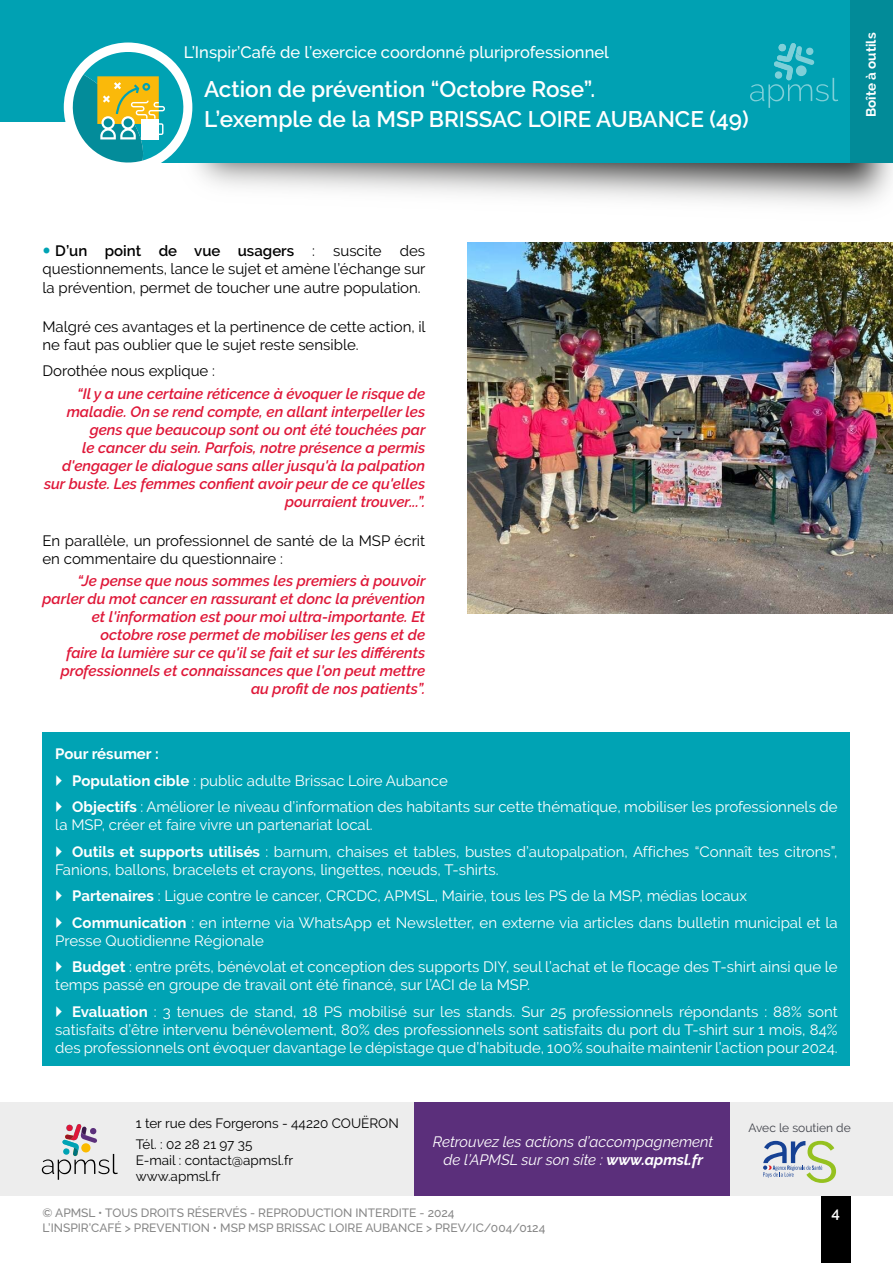
<style>
.page{position:relative;width:893px;height:1263px;background:#fff}
.page>*{position:absolute;margin:0;border:0;box-sizing:border-box;transform-origin:0 0}
.t1{font:600 22.5px/30px "Raleway";color:#fff}
.t2{font:500 16.5px "Raleway";color:#fff}
.t3{font:15px/26.5px "Raleway";color:#fff}
.t4{font:italic 600 15px/18px "Raleway";color:#df1738;text-align:right}
.t5{font:15px/18px "Raleway";color:#000}
.t6{font:italic 15px/18px "Raleway";color:#fff;text-align:center}
.t7{font:600 15px "Raleway";color:#fff}
.t8{font:13.5px/20.4px "Raleway";color:#000}
.t9{font:700 13.5px "Raleway";color:#fff}
.t10{font:500 12px/14.4px "Raleway";color:#878787}
.t11{font:12px "Raleway";color:#40424a}
.s1{font-weight:600}
.s2{font-weight:700}
</style>
<div class="page">
<img style="left:195px;top:163px;width:698px;height:152px">
<div style="left:132px;top:121px;width:761px;height:42px;background:#00a1b3"></div>
<div style="left:0;top:0;width:893px;height:121px;background:#00a1b3"></div>
<div style="left:64px;top:43px;width:128px;height:129px;background:#fff;border-radius:50%"></div>
<svg style="left:73px;top:52px;width:110px;height:111px"></svg>
<svg style="left:750px;top:43px;width:88px;height:65px"></svg>
<div style="left:850px;top:0;width:43px;height:163px;background:#028b98"></div>
<div style="left:821px;top:1196px;width:29px;height:67px;background:#000"></div>
<div style="left:0;top:1102px;width:893px;height:94px;background:#ededed"></div>
<div style="left:415px;top:1102px;width:315px;height:94px;background:#5b2f7b"></div>
<svg style="left:42px;top:1124px;width:76px;height:56px"></svg>
<svg style="left:763px;top:1141px;width:73px;height:42px"></svg>
<img style="left:468px;top:242px;width:425px;height:372px">
<div style="left:43px;top:732px;width:807px;height:334px;background:#00a3b4"></div>
<p class="t2" style="left:184px;top:43px;width:427px">L’Inspir’Café de l’exercice coordonné pluriprofessionnel</p>
<h1 class="t1" style="left:204px;top:74px;width:546px">Action de prévention “Octobre Rose”.<br>L’exemple de la MSP BRISSAC LOIRE AUBANCE (49)</h1>
<p class="t9" style="left:863px;top:117px;width:86px;rotate:-90deg">Boîte à outils</p>
<p class="t5" style="left:43px;top:242px;width:385px;text-align:justify;text-indent:13px"><span class="s1">D’un point de vue usagers</span> : suscite des questionnements, lance le sujet et amène l’échange sur la prévention, permet de toucher une autre population.</p>
<p class="t5" style="left:43px;top:317px;width:385px">Malgré ces avantages et la pertinence de cette action, il ne faut pas oublier que le sujet reste sensible.</p>
<p class="t5" style="left:43px;top:362px;width:174px">Dorothée nous explique :</p>
<p class="t4" style="left:44px;top:384px;width:383px">“Il y a une certaine réticence à évoquer le risque de maladie. On se rend compte, en allant interpeller les gens que beaucoup sont ou ont été touchées par<br>le cancer du sein. Parfois, notre présence a permis d'engager le dialogue sans aller jusqu'à la palpation sur buste. Les femmes confient avoir peur de ce qu'elles pourraient trouver...”.</p>
<p class="t5" style="left:43px;top:531px;width:384px">En parallèle, un professionnel de santé de la MSP écrit en commentaire du questionnaire :</p>
<p class="t4" style="left:43px;top:572px;width:384px">“Je pense que nous sommes les premiers à pouvoir parler du mot cancer en rassurant et donc la prévention et l'information est pour moi ultra-importante. Et octobre rose permet de mobiliser les gens et de<br>faire la lumière sur ce qu'il se fait et sur les différents professionnels et connaissances que l'on peut mettre au profit de nos patients”.</p>
<p class="t3" style="left:72px;top:741px;width:767px;text-indent:-17px"><span class="s2">Pour résumer :<br>Population cible</span> : public adulte Brissac Loire Aubance<br><span class="s2">Objectifs</span> : Améliorer le niveau d’information des habitants sur cette thématique, mobiliser les professionnels de</p>
<p class="t3" style="left:72px;top:812px;width:767px;text-indent:-17px">la MSP, créer et faire vivre un partenariat local.<br><span class="s2">Outils et supports utilisés</span> : barnum, chaises et tables, bustes d’autopalpation, Affiches “Connaît tes citrons”,</p>
<p class="t3" style="left:72px;top:856px;width:767px;text-indent:-17px">Fanions, ballons, bracelets et crayons, lingettes, nœuds, T-shirts.<br><span class="s2">Partenaires</span> : Ligue contre le cancer, CRCDC, APMSL, Mairie, tous les PS de la MSP, médias locaux<br><span class="s2">Communication</span> : en interne via WhatsApp et Newsletter, en externe via articles dans bulletin municipal et la</p>
<p class="t3" style="left:72px;top:927px;width:767px;text-indent:-17px">Presse Quotidienne Régionale<br><span class="s2">Budget</span> : entre prêts, bénévolat et conception des supports DIY, seul l’achat et le flocage des T-shirt ainsi que le</p>
<p class="t3" style="left:72px;top:972px;width:767px;text-indent:-17px">temps passé en groupe de travail ont été financé, sur l’ACI de la MSP.<br><span class="s2">Evaluation</span> : 3 tenues de stand, 18 PS mobilisé sur les stands. Sur 25 professionnels répondants : 88% sont</p>
<p class="t3" style="left:55px;top:1021px;width:784px;line-height:18px">satisfaits d’être intervenu bénévolement, 80% des professionnels sont satisfaits du port du T-shirt sur 1 mois, 84% des professionnels ont évoquer davantage le dépistage que d’habitude, 100% souhaite maintenir l’action pour 2024.</p>
<p class="t8" style="left:136px;top:1113px;width:265px">1 ter rue des Forgerons - 44220 COUËRON<br>Tél. : 02 28 21 97 35</p>
<p class="t8" style="left:136px;top:1152px;width:159px;line-height:16.2px">E-mail : contact@apmsl.fr www.apmsl.fr</p>
<p class="t6" style="left:433px;top:1132px;width:282px">Retrouvez les actions d’accompagnement de l’APMSL sur son site : <span class="s2">www.apmsl.fr</span></p>
<p class="t10" style="left:43px;top:1206px;width:504px">© APMSL • TOUS DROITS RÉSERVÉS - REPRODUCTION INTERDITE - 2024<br>L’INSPIR’CAFÉ &gt; PREVENTION • MSP MSP BRISSAC LOIRE AUBANCE &gt; PREV/IC/004/0124</p>
<p class="t11" style="left:748px;top:1121px;width:104px">Avec le soutien de</p>
<p class="t7" style="left:831px;top:1204px;width:10px">4</p>
</div>
